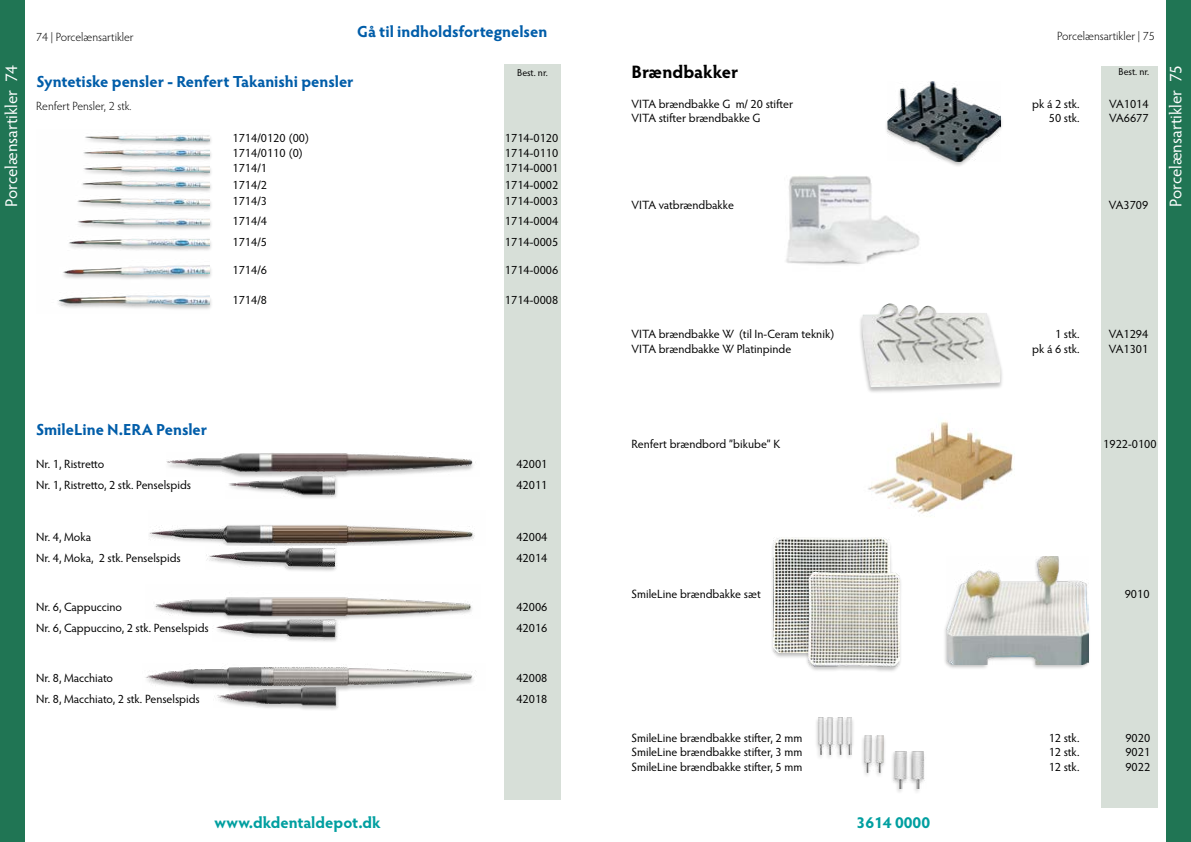
<style>
.page{position:relative;width:1191px;height:842px;background:#fff}
.page>*{position:absolute;margin:0;border:0;box-sizing:border-box;transform-origin:0 0}
.t1{font:700 18px "Hypatia Sans Pro";color:#000}
.t2{font:17px "Hypatia Sans Pro";letter-spacing:-.005em;color:#fff}
.t3{font:700 16px "Hypatia Sans Pro";color:#005da9}
.t4{font:700 16px "Hypatia Sans Pro";color:#009fa0}
.t5{font:12px "Hypatia Sans Pro";color:#000}
.t6{font:300 12px "Hypatia Sans Pro";letter-spacing:-.005em;color:#000}
.t7{font:10px "Hypatia Sans Pro";letter-spacing:-.005em;color:#000}
</style>
<div class="page">
<div style="left:884px;top:81px;width:119px;height:87px;background:#000;opacity:.25"></div>
<img style="left:888px;top:81px;width:112px;height:80px">
<div style="left:858px;top:303px;width:145px;height:90px;background:#000;opacity:.25"></div>
<img style="left:862px;top:303px;width:139px;height:84px">
<div style="left:504px;top:64px;width:57px;height:735px;background:#d7dfd8"></div>
<div style="left:36px;top:135px;width:177px;height:179px;background:#000;opacity:.25"></div>
<img style="left:36px;top:135px;width:173px;height:179px">
<img style="left:166px;top:453px;width:310px;height:24px">
<div style="left:225px;top:475px;width:113px;height:25px;background:#fefefe"></div>
<img style="left:226px;top:474px;width:114px;height:24px">
<img style="left:149px;top:525px;width:326px;height:21px">
<div style="left:205px;top:547px;width:133px;height:25px;background:#000;opacity:.25"></div>
<img style="left:205px;top:546px;width:132px;height:23px">
<img style="left:155px;top:597px;width:317px;height:21px">
<img style="left:216px;top:618px;width:125px;height:24px">
<div style="left:0;top:0;width:25px;height:842px;background:#207554"></div>
<div style="left:1166px;top:0;width:25px;height:842px;background:#207554"></div>
<div style="left:1101px;top:67px;width:56px;height:741px;background:#d7dfd8"></div>
<img style="left:868px;top:420px;width:147px;height:94px">
<img style="left:786px;top:161px;width:139px;height:104px">
<div style="left:770px;top:537px;width:122px;height:122px;background:#000;opacity:.25"></div>
<img style="left:774px;top:537px;width:115px;height:116px">
<div style="left:806px;top:572px;width:97px;height:100px;background:#000;opacity:.25"></div>
<img style="left:808px;top:573px;width:91px;height:93px">
<div style="left:814px;top:716px;width:40px;height:44px;background:#000;opacity:.25"></div>
<img style="left:818px;top:717px;width:33px;height:38px">
<div style="left:860px;top:734px;width:26px;height:44px;background:#000;opacity:.25"></div>
<img style="left:864px;top:735px;width:19px;height:37px">
<div style="left:890px;top:750px;width:35px;height:44px;background:#000;opacity:.25"></div>
<img style="left:893px;top:751px;width:32px;height:37px">
<div style="left:942px;top:555px;width:148px;height:114px;background:#000;opacity:.25"></div>
<img style="left:946px;top:556px;width:142px;height:108px">
<img style="left:145px;top:667px;width:331px;height:23px">
<div style="left:214px;top:686px;width:125px;height:25px;background:#000;opacity:.25"></div>
<img style="left:214px;top:687px;width:125px;height:21px">
<h2 class="t2" style="left:0;top:207px;width:143px;rotate:-90deg">Porcelænsartikler 74</h2>
<h3 class="t3" style="left:357px;top:20px;width:191px">Gå til indholdsfortegnelsen</h3>
<p class="t6" style="left:36px;top:29px;width:99px">74 | Porcelænsartikler</p>
<p class="t6" style="left:1057px;top:28px;width:99px">Porcelænsartikler | 75</p>
<h3 class="t3" style="left:36px;top:70px;width:319px">Syntetiske pensler - Renfert Takanishi pensler</h3>
<p class="t6" style="left:36px;top:98px;width:97px">Renfert Pensler, 2 stk.</p>
<p class="t7" style="left:517px;top:66px;width:32px">Best. nr.</p>
<p class="t5" style="left:232px;top:130px;width:78px">1714/0120 (00)</p>
<p class="t5" style="left:505px;top:130px;width:55px">1714-0120</p>
<p class="t5" style="left:232px;top:145px;width:71px">1714/0110 (0)</p>
<p class="t5" style="left:505px;top:145px;width:55px">1714-0110</p>
<p class="t5" style="left:232px;top:160px;width:36px">1714/1</p>
<p class="t5" style="left:505px;top:160px;width:55px">1714-0001</p>
<p class="t5" style="left:232px;top:177px;width:36px">1714/2</p>
<p class="t5" style="left:505px;top:177px;width:55px">1714-0002</p>
<p class="t5" style="left:232px;top:193px;width:36px">1714/3</p>
<p class="t5" style="left:505px;top:193px;width:55px">1714-0003</p>
<p class="t5" style="left:232px;top:213px;width:36px">1714/4</p>
<p class="t5" style="left:505px;top:213px;width:55px">1714-0004</p>
<p class="t5" style="left:232px;top:234px;width:36px">1714/5</p>
<p class="t5" style="left:505px;top:234px;width:55px">1714-0005</p>
<p class="t5" style="left:232px;top:262px;width:36px">1714/6</p>
<p class="t5" style="left:505px;top:262px;width:55px">1714-0006</p>
<p class="t5" style="left:232px;top:292px;width:36px">1714/8</p>
<p class="t5" style="left:505px;top:292px;width:55px">1714-0008</p>
<h1 class="t1" style="left:631px;top:59px;width:108px">Brændbakker</h1>
<p class="t7" style="left:1118px;top:65px;width:32px">Best. nr.</p>
<p class="t5" style="left:631px;top:96px;width:163px">VITA brændbakke G m/ 20 stifter</p>
<p class="t5" style="left:1032px;top:96px;width:49px">pk á 2 stk.</p>
<p class="t5" style="left:1109px;top:96px;width:41px">VA1014</p>
<p class="t5" style="left:631px;top:110px;width:131px">VITA stifter brændbakke G</p>
<p class="t5" style="left:1049px;top:110px;width:32px">50 stk.</p>
<p class="t5" style="left:1109px;top:110px;width:41px">VA6677</p>
<p class="t5" style="left:631px;top:197px;width:104px">VITA vatbrændbakke</p>
<p class="t5" style="left:1108px;top:197px;width:41px">VA3709</p>
<p class="t5" style="left:631px;top:326px;width:204px">VITA brændbakke W (til In-Ceram teknik)</p>
<p class="t5" style="left:1055px;top:326px;width:26px">1 stk.</p>
<p class="t5" style="left:1108px;top:326px;width:41px">VA1294</p>
<p class="t5" style="left:631px;top:341px;width:161px">VITA brændbakke W Platinpinde</p>
<p class="t5" style="left:1032px;top:341px;width:49px">pk á 6 stk.</p>
<p class="t5" style="left:1108px;top:341px;width:41px">VA1301</p>
<h2 class="t2" style="left:1164px;top:207px;width:143px;rotate:-90deg">Porcelænsartikler 75</h2>
<h3 class="t3" style="left:36px;top:418px;width:173px">SmileLine N.ERA Pensler</h3>
<p class="t5" style="left:36px;top:456px;width:70px">Nr. 1, Ristretto</p>
<p class="t5" style="left:516px;top:456px;width:33px">42001</p>
<p class="t5" style="left:36px;top:477px;width:157px">Nr. 1, Ristretto, 2 stk. Penselspids</p>
<p class="t5" style="left:516px;top:477px;width:33px">42011</p>
<p class="t5" style="left:36px;top:529px;width:57px">Nr. 4, Moka</p>
<p class="t5" style="left:516px;top:529px;width:33px">42004</p>
<p class="t5" style="left:36px;top:550px;width:146px">Nr. 4, Moka, 2 stk. Penselspids</p>
<p class="t5" style="left:516px;top:550px;width:33px">42014</p>
<p class="t5" style="left:36px;top:599px;width:88px">Nr. 6, Cappuccino</p>
<p class="t5" style="left:516px;top:599px;width:33px">42006</p>
<p class="t5" style="left:36px;top:620px;width:174px">Nr. 6, Cappuccino, 2 stk. Penselspids</p>
<p class="t5" style="left:516px;top:620px;width:33px">42016</p>
<p class="t5" style="left:36px;top:670px;width:79px">Nr. 8, Macchiato</p>
<p class="t5" style="left:516px;top:670px;width:33px">42008</p>
<p class="t5" style="left:36px;top:691px;width:165px">Nr. 8, Macchiato, 2 stk. Penselspids</p>
<p class="t5" style="left:516px;top:691px;width:33px">42018</p>
<p class="t5" style="left:631px;top:436px;width:150px">Renfert brændbord ”bikube” K</p>
<p class="t5" style="left:1103px;top:436px;width:55px">1922-0100</p>
<p class="t5" style="left:631px;top:585px;width:131px">SmileLine brændbakke sæt</p>
<p class="t5" style="left:1124px;top:585px;width:26px">9010</p>
<p class="t5" style="left:631px;top:729px;width:172px">SmileLine brændbakke stifter, 2 mm</p>
<p class="t5" style="left:1048px;top:729px;width:32px">12 stk.</p>
<p class="t5" style="left:1125px;top:729px;width:26px">9020</p>
<p class="t5" style="left:631px;top:744px;width:172px">SmileLine brændbakke stifter, 3 mm</p>
<p class="t5" style="left:1048px;top:744px;width:32px">12 stk.</p>
<p class="t5" style="left:1125px;top:744px;width:26px">9021</p>
<p class="t5" style="left:631px;top:758px;width:172px">SmileLine brændbakke stifter, 5 mm</p>
<p class="t5" style="left:1048px;top:758px;width:32px">12 stk.</p>
<p class="t5" style="left:1125px;top:758px;width:26px">9022</p>
<h3 class="t4" style="left:214px;top:811px;width:168px">www.dkdentaldepot.dk</h3>
<h3 class="t4" style="left:856px;top:811px;width:75px">3614 0000</h3>
</div>
